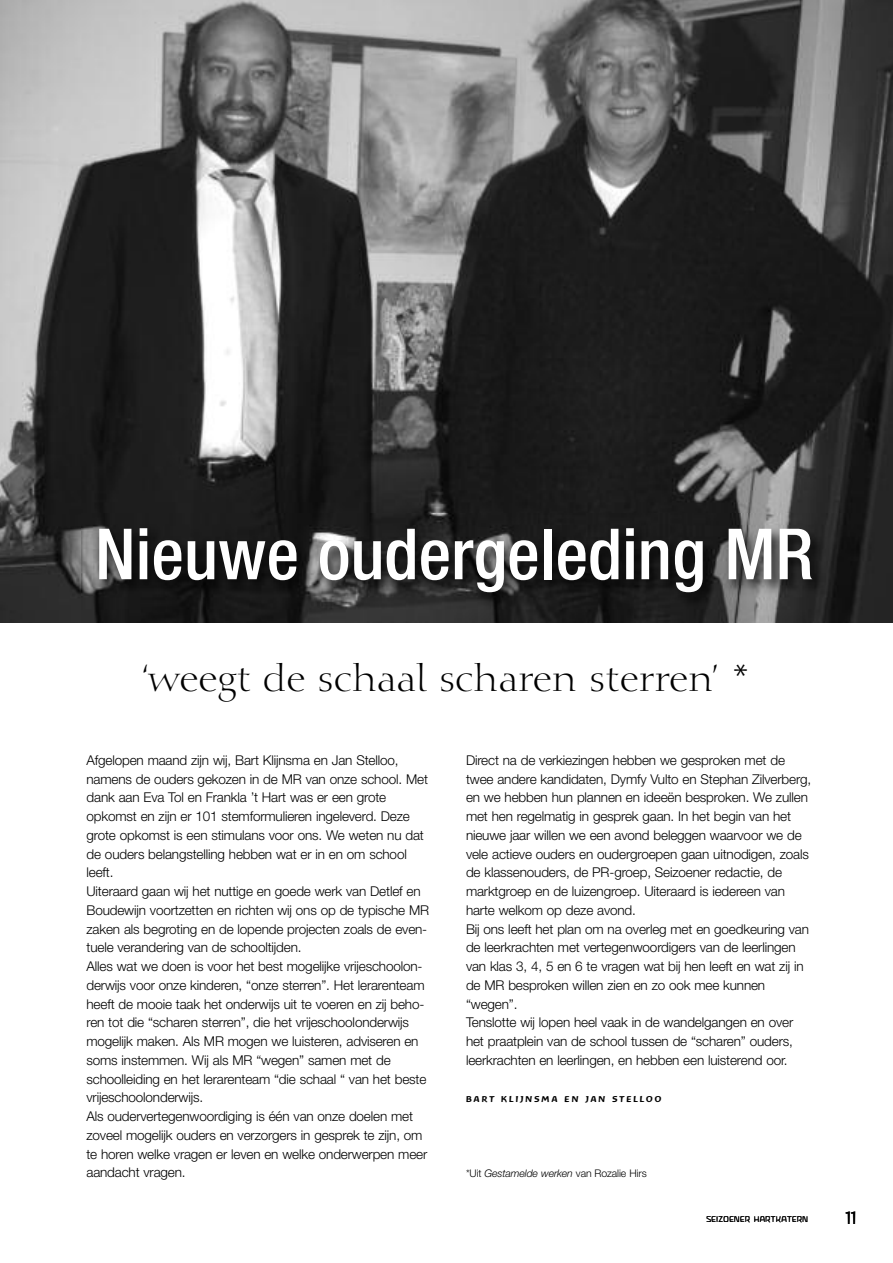
<style>
.page{position:relative;width:893px;height:1263px;background:#fff}
.page>*{position:absolute;margin:0;border:0;box-sizing:border-box;transform-origin:0 0}
.t1{font:500 condensed 70.65px "Helvetica Neue";color:#fff}
.t2{font:36.6px "Calligraphic 810 BT";letter-spacing:-.015em;color:#000}
.t3{font:16.5px "Roggenkamp";color:#000}
.t4{font:300 13.5px/18.8px "Helvetica Neue";letter-spacing:-.01em;color:#000}
.t5{font:300 10.5px "Helvetica Neue";letter-spacing:-.01em;color:#000}
.t6{font:9px "Baar Goetheanis";letter-spacing:.21em;color:#000}
.t7{font:7.5px "Roggenkamp";letter-spacing:.065em;color:#000}
.s1{font-style:italic}
</style>
<div class="page">
<img style="left:0;top:0;width:893px;height:622px">
<img style="left:81px;top:513px;width:812px;height:110px">
<h1 class="t1" style="left:95px;top:529px;width:720px">Nieuwe oudergeleding MR</h1>
<h2 class="t2" style="left:140px;top:662px;width:611px">‘weegt de schaal scharen sterren’ *</h2>
<p class="t4" style="left:86px;top:750px;width:344px">Afgelopen maand zijn wij, Bart Klijnsma en Jan Stelloo, namens de ouders gekozen in de MR van onze school. Met dank aan Eva Tol en Frankla ’t Hart was er een grote opkomst en zijn er 101 stemformulieren ingeleverd. Deze grote opkomst is een stimulans voor ons. We weten nu dat de ouders belangstelling hebben wat er in en om school leeft.<br>Uiteraard gaan wij het nuttige en goede werk van Detlef en Boudewijn voortzetten en richten wij ons op de typische MR zaken als begroting en de lopende projecten zoals de even&shy;tuele verandering van de schooltijden.<br>Alles wat we doen is voor het best mogelijke vrijeschoolon&shy;derwijs voor onze kinderen, “onze sterren”. Het lerarenteam heeft de mooie taak het onderwijs uit te voeren en zij beho&shy;ren tot die “scharen sterren”, die het vrijeschoolonderwijs mogelijk maken. Als MR mogen we luisteren, adviseren en soms instemmen. Wij als MR “wegen” samen met de schoolleiding en het lerarenteam “die schaal “ van het beste vrijeschoolonderwijs.<br>Als oudervertegenwoordiging is één van onze doelen met zoveel mogelijk ouders en verzorgers in gesprek te zijn, om te horen welke vragen er leven en welke onderwerpen meer aandacht vragen.</p>
<p class="t4" style="left:466px;top:750px;width:347px">Direct na de verkiezingen hebben we gesproken met de twee andere kandidaten, Dymfy Vulto en Stephan Zilverberg, en we hebben hun plannen en ideeën besproken. We zullen met hen regelmatig in gesprek gaan. In het begin van het nieuwe jaar willen we een avond beleggen waarvoor we de vele actieve ouders en oudergroepen gaan uitnodigen, zoals de klassenouders, de PR-groep, Seizoener redactie, de marktgroep en de luizengroep. Uiteraard is iedereen van harte welkom op deze avond.<br>Bij ons leeft het plan om na overleg met en goedkeuring van de leerkrachten met vertegenwoordigers van de leerlingen van klas 3, 4, 5 en 6 te vragen wat bij hen leeft en wat zij in de MR besproken willen zien en zo ook mee kunnen “wegen”.<br>Tenslotte wij lopen heel vaak in de wandelgangen en over het praatplein van de school tussen de “scharen” ouders, leerkrachten en leerlingen, en hebben een luisterend oor.</p>
<p class="t6" style="left:466px;top:1094px;width:197px">BART KLIJNSMA EN JAN STELLOO</p>
<p class="t5" style="left:466px;top:1165px;width:182px">*Uit <span class="s1">Gestamelde werken</span> van Rozalie Hirs</p>
<p class="t7" style="left:706px;top:1213px;width:103px">SEIZOENER HARTKATERN</p>
<p class="t3" style="left:845px;top:1204px;width:12px">11</p>
</div>
